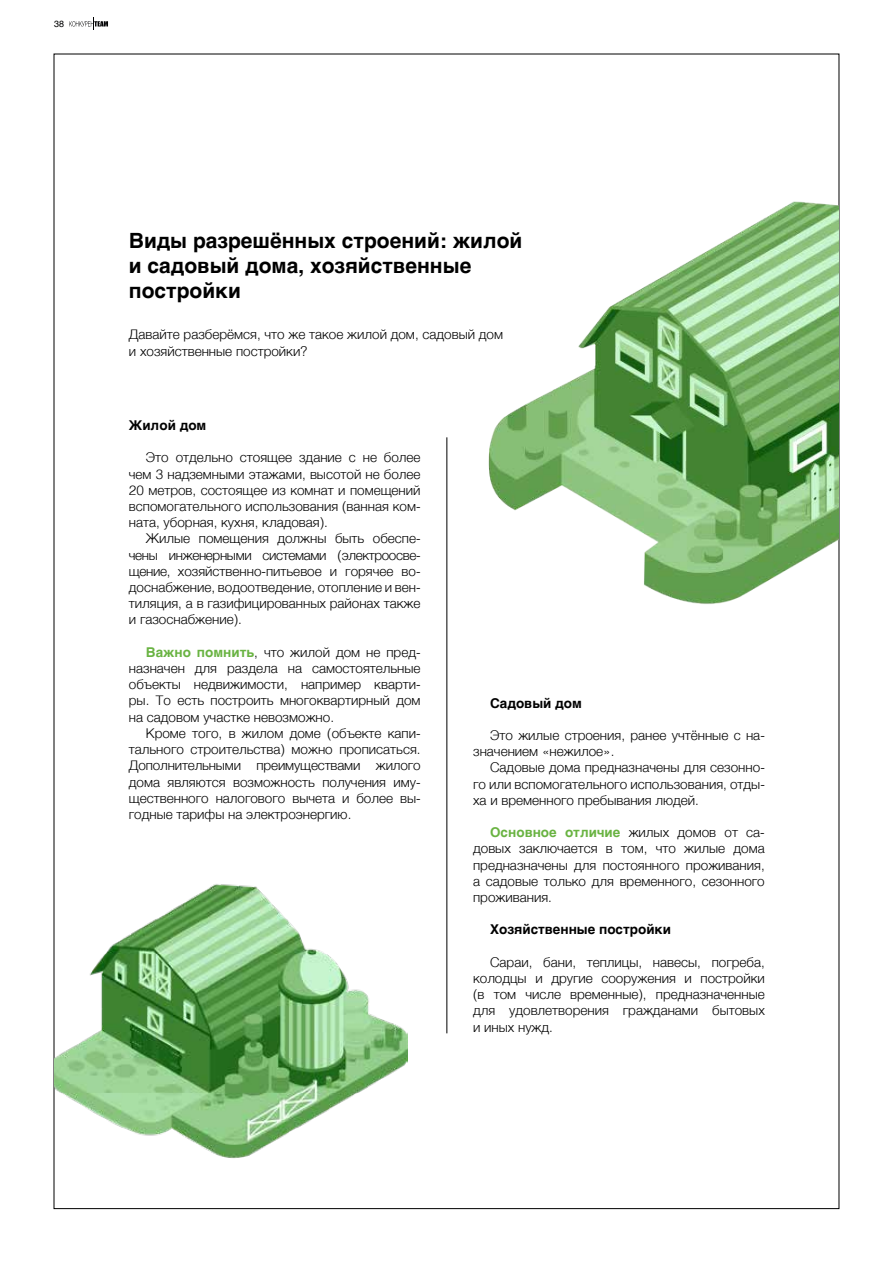
<style>
.page{position:relative;width:893px;height:1263px;background:#fff}
.page>*{position:absolute;margin:0;border:0;box-sizing:border-box;transform-origin:0 0}
.t1{font:700 21px/25.2px "Helvetica";color:#000}
.t2{font:300 13.5px/16.2px "Helvetica";color:#000;text-align:justify}
.t3{font:700 13.5px "Helvetica";color:#000}
.t4{font:9px "Helvetica";color:#000}
.s1{font-weight:700;color:#69b342}
</style>
<div class="page">
<svg style="left:69px;top:18px;width:39px;height:12px"></svg>
<hr style="left:446px;top:437px;width:1px;height:596px;background:#000">
<img style="left:54px;top:853px;width:353px;height:342px">
<img style="left:488px;top:118px;width:351px;height:526px">
<p class="t4" style="left:54px;top:17px;width:12px">38</p>
<h1 class="t1" style="left:129px;top:228px;width:395px">Виды разрешённых строений: жилой и садовый дома, хозяйственные постройки</h1>
<p class="t2" style="left:129px;top:326px;width:376px">Давайте разберёмся, что же такое жилой дом, садовый дом и хозяйственные постройки?</p>
<p class="t3" style="left:129px;top:414px;width:79px">Жилой дом</p>
<p class="t2" style="left:129px;top:449px;width:293px;text-indent:17px">Это отдельно стоящее здание с не более чем 3 надземными этажами, высотой не более 20 метров, состоящее из комнат и помещений вспомогательного использования (ванная ком&shy;ната, уборная, кухня, кладовая).</p>
<p class="t2" style="left:129px;top:530px;width:293px;text-indent:17px">Жилые помещения должны быть обеспе&shy;чены инженерными системами (электроосве&shy;щение, хозяйственно-питьевое и горячее во&shy;доснабжение, водоотведение, отопление и вен&shy;тиляция, а в газифицированных районах также и газоснабжение).</p>
<p class="t2" style="left:129px;top:643px;width:293px;text-indent:17px"><span class="s1">Важно помнить</span>, что жилой дом не пред&shy;назначен для раздела на самостоятельные объекты недвижимости, например кварти&shy;ры. То есть построить многоквартирный дом на садовом участке невозможно.</p>
<p class="t2" style="left:129px;top:724px;width:293px;text-indent:17px">Кроме того, в жилом доме (объекте капи&shy;тального строительства) можно прописаться.<br>Дополнительными преимуществами жилого дома являются возможность получения иму&shy;щественного налогового вычета и более вы&shy;годные тарифы на электроэнергию.</p>
<p class="t3" style="left:490px;top:692px;width:93px">Садовый дом</p>
<p class="t2" style="left:473px;top:726px;width:293px;text-indent:17px">Это жилые строения, ранее учтённые с на&shy;значением «нежилое».</p>
<p class="t2" style="left:473px;top:758px;width:293px;text-indent:17px">Садовые дома предназначены для сезонно&shy;го или вспомогательного использования, отды&shy;ха и временного пребывания людей.</p>
<p class="t2" style="left:473px;top:823px;width:293px;text-indent:17px"><span class="s1">Основное отличие</span> жилых домов от са&shy;довых заключается в том, что жилые дома предназначены для постоянного проживания, а садовые только для временного, сезонного проживания.</p>
<p class="t3" style="left:490px;top:919px;width:182px">Хозяйственные постройки</p>
<p class="t2" style="left:473px;top:953px;width:293px;text-indent:17px">Сараи, бани, теплицы, навесы, погреба, колодцы и другие сооружения и постройки (в том числе временные), предназначенные для удовлетворения гражданами бытовых и иных нужд.</p>
</div>
